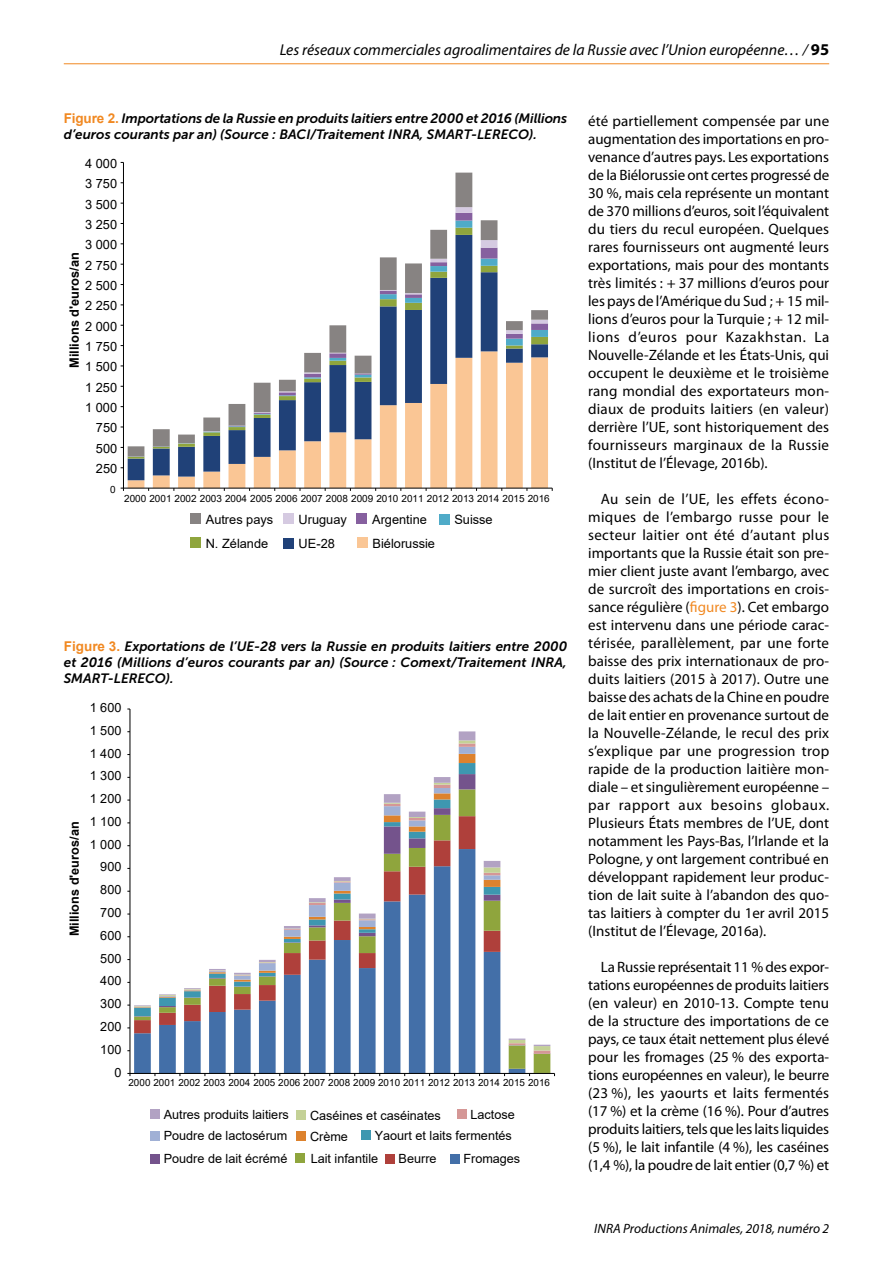
<style>
.page{position:relative;width:893px;height:1263px;background:#fff}
.page>*{position:absolute;margin:0;border:0;box-sizing:border-box;transform-origin:0 0}
.t1{font:italic 15.75px "Myriad Pro";color:#000}
.t2{font:15px/18px "Myriad Pro";color:#000;text-align:justify}
.t3{font:italic 13.5px/15.8px "Museo Sans 700";color:#000}
.t4{font:italic 13.5px "Myriad Pro";color:#000}
.t5{font:12.75px "Arial";color:#000}
.t6{font:700 12.75px "Arial";color:#000}
.t7{font:12.6px "Arial";color:#000}
.t8{font:700 12.6px "Arial";color:#000}
.t9{font:9.9px "Arial";color:#000}
.s1{font-weight:700;font-style:normal;font-size:16.5px}
.s2{font-family:"Arial";font-weight:700;font-style:normal;color:#f18922}
.s3{color:#f18922}
</style>
<div class="page">
<hr style="left:64px;top:63px;width:765px;height:1px;background:#f18922">
<svg style="left:128px;top:480px;width:420px;height:8px;fill:#fac695"></svg>
<svg style="left:128px;top:459px;width:420px;height:21px;fill:#fac695"></svg>
<svg style="left:128px;top:173px;width:420px;height:283px"></svg>
<hr style="left:123px;top:162px;width:1px;height:326px;background:#000">
<hr style="left:123px;top:488px;width:429px;height:1px;background:#000">
<div style="left:190px;top:513px;width:11px;height:11px;background:#878382"></div>
<div style="left:283px;top:513px;width:11px;height:11px;background:#d5cae1"></div>
<div style="left:356px;top:513px;width:11px;height:11px;background:#86609f"></div>
<div style="left:439px;top:514px;width:10px;height:11px;background:#4fabc8"></div>
<div style="left:190px;top:537px;width:11px;height:11px;background:#8fa53d"></div>
<div style="left:283px;top:538px;width:11px;height:11px;background:#204178"></div>
<div style="left:357px;top:537px;width:11px;height:11px;background:#fac695"></div>
<svg style="left:134px;top:1054px;width:416px;height:19px;fill:#436fa8"></svg>
<svg style="left:534px;top:1050px;width:16px;height:4px"></svg>
<svg style="left:134px;top:731px;width:416px;height:315px"></svg>
<hr style="left:129px;top:709px;width:1px;height:364px;background:#000">
<svg style="left:127px;top:1004px;width:24px;height:3px"></svg>
<hr style="left:130px;top:1073px;width:424px;height:1px;background:#000">
<div style="left:150px;top:1109px;width:9px;height:10px;background:#b2a2c3"></div>
<div style="left:297px;top:1110px;width:9px;height:9px;background:#c4d196"></div>
<div style="left:457px;top:1110px;width:9px;height:9px;background:#d59796"></div>
<div style="left:150px;top:1131px;width:9px;height:9px;background:#a0b0d5"></div>
<div style="left:297px;top:1131px;width:9px;height:9px;background:#dd822d"></div>
<div style="left:361px;top:1130px;width:10px;height:10px;background:#3e97b0"></div>
<div style="left:150px;top:1154px;width:9px;height:9px;background:#74538c"></div>
<div style="left:296px;top:1153px;width:9px;height:9px;background:#8fa53d"></div>
<div style="left:385px;top:1155px;width:9px;height:9px;background:#af403b"></div>
<div style="left:450px;top:1154px;width:9px;height:9px;background:#436fa8"></div>
<p class="t1" style="left:280px;top:41px;width:551px">Les réseaux commerciales agroalimentaires de la Russie avec l’Union européenne… / <span class="s1">95</span></p>
<p class="t3" style="left:64px;top:110px;width:505px"><span class="s2">Figure 2.</span> Importations de la Russie en produits laitiers entre 2000 et 2016 (Millions d’euros courants par an) (Source : BACI/Traitement INRA, SMART-LERECO).</p>
<p class="t5" style="left:85px;top:155px;width:34px">4 000</p>
<p class="t5" style="left:85px;top:175px;width:34px">3 750</p>
<p class="t5" style="left:85px;top:195px;width:34px">3 500</p>
<p class="t5" style="left:85px;top:216px;width:34px">3 250</p>
<p class="t5" style="left:85px;top:236px;width:34px">3 000</p>
<p class="t6" style="left:65px;top:368px;width:117px;rotate:-90deg">Millions d'euros/an</p>
<p class="t5" style="left:85px;top:256px;width:34px">2 750</p>
<p class="t5" style="left:85px;top:277px;width:34px">2 500</p>
<p class="t5" style="left:85px;top:297px;width:34px">2 250</p>
<p class="t5" style="left:85px;top:317px;width:34px">2 000</p>
<p class="t5" style="left:85px;top:338px;width:34px">1 750</p>
<p class="t5" style="left:85px;top:358px;width:34px">1 500</p>
<p class="t5" style="left:85px;top:378px;width:34px">1 250</p>
<p class="t5" style="left:85px;top:399px;width:34px">1 000</p>
<p class="t5" style="left:96px;top:419px;width:23px">750</p>
<p class="t5" style="left:96px;top:439px;width:23px">500</p>
<p class="t5" style="left:96px;top:460px;width:23px">250</p>
<p class="t9" style="left:110px;top:483px;width:7px">0</p>
<p class="t9" style="left:124px;top:492px;width:427px">2000 2001 2002 2003 2004 2005 2006 2007 2008 2009 2010 2011 2012 2013 2014 2015 2016</p>
<p class="t5" style="left:206px;top:511px;width:69px">Autres pays</p>
<p class="t5" style="left:299px;top:511px;width:50px">Uruguay</p>
<p class="t5" style="left:372px;top:511px;width:56px">Argentine</p>
<p class="t5" style="left:454px;top:511px;width:40px">Suisse</p>
<p class="t5" style="left:206px;top:535px;width:64px">N. Zélande</p>
<p class="t5" style="left:299px;top:535px;width:38px">UE-28</p>
<p class="t5" style="left:373px;top:535px;width:64px">Biélorussie</p>
<p class="t3" style="left:64px;top:639px;width:505px;text-align:justify"><span class="s2">Figure 3.</span> Exportations de l’UE-28 vers la Russie en produits laitiers entre 2000 et 2016 (Millions d’euros courants par an) (Source : Comext/Traitement INRA, SMART-LERECO).</p>
<p class="t7" style="left:90px;top:699px;width:33px">1 600</p>
<p class="t7" style="left:90px;top:722px;width:33px">1 500</p>
<p class="t7" style="left:90px;top:744px;width:33px">1 400</p>
<p class="t7" style="left:90px;top:767px;width:33px">1 300</p>
<p class="t8" style="left:65px;top:936px;width:116px;rotate:-90deg">Millions d'euros/an</p>
<p class="t7" style="left:90px;top:790px;width:33px">1 200</p>
<p class="t7" style="left:90px;top:813px;width:33px">1 100</p>
<p class="t7" style="left:90px;top:836px;width:33px">1 000</p>
<p class="t7" style="left:100px;top:858px;width:23px">900</p>
<p class="t7" style="left:100px;top:881px;width:23px">800</p>
<p class="t7" style="left:100px;top:904px;width:23px">700</p>
<p class="t7" style="left:100px;top:927px;width:23px">600</p>
<p class="t7" style="left:100px;top:949px;width:23px">500</p>
<p class="t7" style="left:100px;top:972px;width:23px">400</p>
<p class="t7" style="left:100px;top:995px;width:23px">300</p>
<p class="t7" style="left:100px;top:1018px;width:23px">200</p>
<p class="t7" style="left:100px;top:1040px;width:23px">100</p>
<p class="t7" style="left:115px;top:1063px;width:9px">0</p>
<p class="t9" style="left:128px;top:1076px;width:423px">2000 2001 2002 2003 2004 2005 2006 2007 2008 2009 2010 2011 2012 2013 2014 2015 2016</p>
<p class="t7" style="left:164px;top:1106px;width:127px">Autres produits laitiers</p>
<p class="t7" style="left:310px;top:1107px;width:132px">Caséines et caséinates</p>
<p class="t7" style="left:470px;top:1106px;width:46px">Lactose</p>
<p class="t7" style="left:164px;top:1127px;width:125px">Poudre de lactosérum</p>
<p class="t7" style="left:310px;top:1127px;width:39px">Crème</p>
<p class="t7" style="left:375px;top:1127px;width:139px">Yaourt et laits fermentés</p>
<p class="t7" style="left:164px;top:1149px;width:125px">Poudre de lait écrémé</p>
<p class="t7" style="left:311px;top:1149px;width:69px">Lait infantile</p>
<p class="t7" style="left:399px;top:1149px;width:39px">Beurre</p>
<p class="t7" style="left:463px;top:1149px;width:58px">Fromages</p>
<p class="t2" style="left:588px;top:112px;width:243px">été partiellement compensée par une augmentation des importations en pro&shy;venance d’autres pays. Les exportations de la Biélorussie ont certes progressé de 30 %, mais cela représente un montant de 370 millions d’euros, soit l’équivalent du tiers du recul européen. Quelques rares fournisseurs ont augmenté leurs exportations, mais pour des montants très limités : + 37 millions d’euros pour les pays de l’Amérique du Sud ; + 15 mil&shy;lions d’euros pour la Turquie ; + 12 mil&shy;lions d’euros pour Kazakhstan. La Nouvelle-Zélande et les États-Unis, qui occupent le deuxième et le troisième rang mondial des exportateurs mon&shy;diaux de produits laitiers (en valeur) derrière l’UE, sont historiquement des fournisseurs marginaux de la Russie (Institut de l’Élevage, 2016b).</p>
<p class="t2" style="left:588px;top:490px;width:243px;text-indent:13px">Au sein de l’UE, les effets écono&shy;miques de l’embargo russe pour le secteur laitier ont été d’autant plus importants que la Russie était son pre&shy;mier client juste avant l’embargo, avec de surcroît des importations en crois&shy;sance régulière (<span class="s3">figure 3</span>). Cet embargo est intervenu dans une période carac&shy;térisée, parallèlement, par une forte baisse des prix internationaux de pro&shy;duits laitiers (2015 à 2017). Outre une baisse des achats de la Chine en poudre de lait entier en provenance surtout de la Nouvelle-Zélande, le recul des prix s’explique par une progression trop rapide de la production laitière mon&shy;diale – et singulièrement européenne – par rapport aux besoins globaux.<br>Plusieurs États membres de l’UE, dont notamment les Pays-Bas, l’Irlande et la Pologne, y ont largement contribué en développant rapidement leur produc&shy;tion de lait suite à l’abandon des quo&shy;tas laitiers à compter du 1er avril 2015 (Institut de l’Élevage, 2016a).</p>
<p class="t2" style="left:588px;top:958px;width:242px;text-indent:13px">La Russie représentait 11 % des expor&shy;tations européennes de produits laitiers (en valeur) en 2010-13. Compte tenu de la structure des importations de ce pays, ce taux était nettement plus élevé pour les fromages (25 % des exporta&shy;tions européennes en valeur), le beurre (23 %), les yaourts et laits fermentés (17 %) et la crème (16 %). Pour d’autres produits laitiers, tels que les laits liquides (5 %), le lait infantile (4 %), les caséines (1,4 %), la poudre de lait entier (0,7 %) et</p>
<p class="t4" style="left:594px;top:1221px;width:236px">INRA Productions Animales, 2018, numéro 2</p>
</div>
